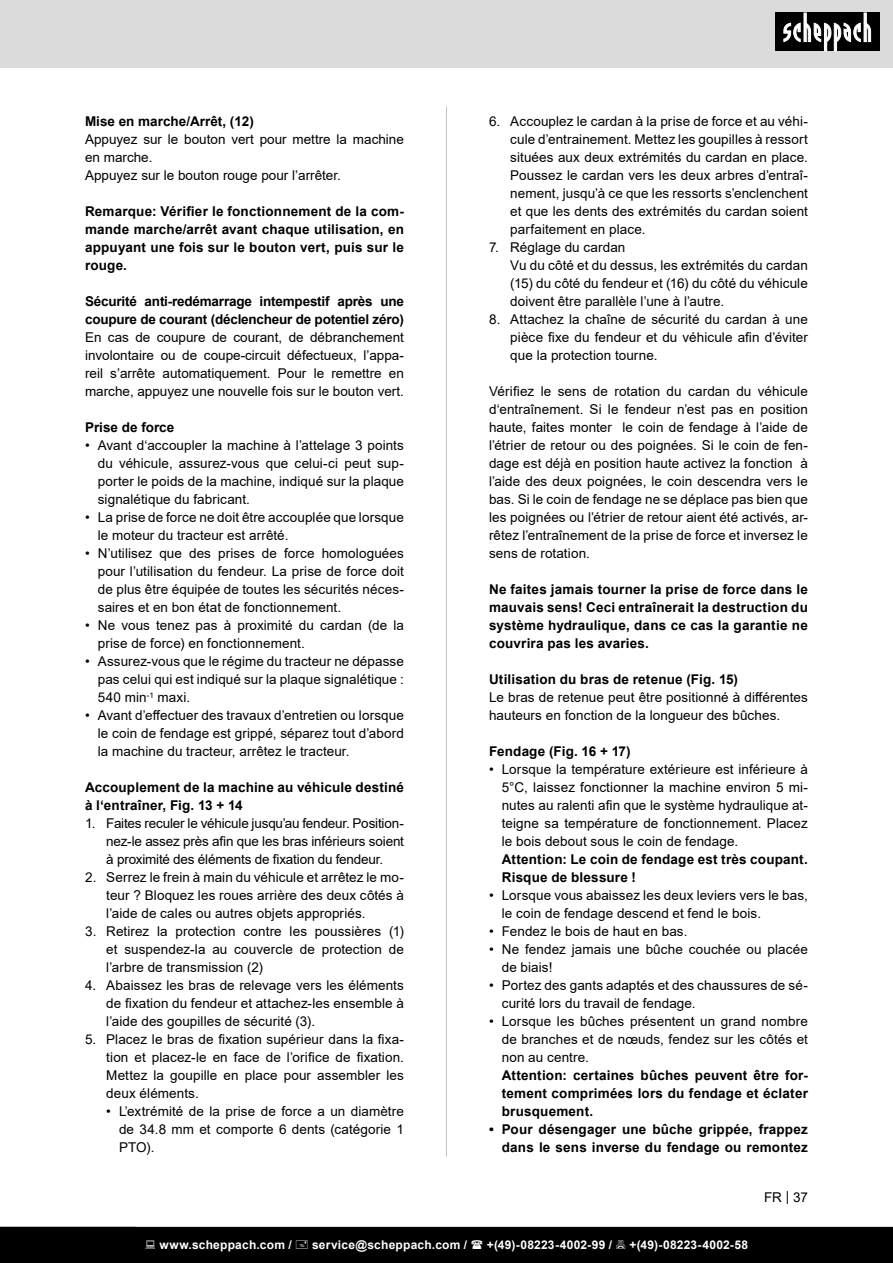
<style>
.page{position:relative;width:893px;height:1263px;background:#fff}
.page>*{position:absolute;margin:0;border:0;box-sizing:border-box;transform-origin:0 0}
.Technische_Daten{font:13.5px/18px "Arial";letter-spacing:.005em;color:#000;text-align:justify}
.Technische_Daten-2{font:700 13.5px/18px "Arial";letter-spacing:.015em;color:#000;text-align:justify}
.Grundtext{font:13.5px/18px "Arial";color:#000}
.Grundtext-2{font:700 13.5px/18px "Arial";letter-spacing:-.015em;color:#000;text-align:justify}
.Grundtext_fett{font:700 13.5px "Arial";color:#000}
.t1{font:700 12px "Arial";letter-spacing:.02em;color:#fff}
</style>
<div class="page">
<div style="left:0;top:0;width:893px;height:67px;background:#dbdbdb"></div>
<div style="left:775px;top:13px;width:105px;height:38px;background:#000"></div>
<svg style="left:783px;top:13px;width:88px;height:38px"></svg>
<hr style="left:446px;top:106px;width:1px;height:1051px;background:#c7c7c7">
<div style="left:0;top:1227px;width:893px;height:36px;background:#000"></div>
<p class="Grundtext_fett" style="left:85px;top:112px;width:170px">Mise en marche/Arrêt, (12)</p>
<p class="Grundtext" style="left:85px;top:130px;width:320px">Appuyez sur le bouton vert pour mettre la machine en marche.</p>
<p class="Grundtext" style="left:85px;top:166px;width:257px">Appuyez sur le bouton rouge pour l’arrêter.</p>
<p class="Grundtext-2" style="left:85px;top:202px;width:320px">Remarque: Vérifier le fonctionnement de la com&shy;mande marche/arrêt avant chaque utilisation, en appuyant une fois sur le bouton vert, puis sur le rouge.</p>
<p class="Grundtext-2" style="left:85px;top:292px;width:320px">Sécurité anti-redémarrage intempestif après une coupure de courant (déclencheur de potentiel zéro)</p>
<p class="Grundtext" style="left:85px;top:328px;width:320px;text-align:justify">En cas de coupure de courant, de débranchement involontaire ou de coupe-circuit défectueux, l’appa&shy;reil s’arrête automatiquement. Pour le remettre en marche, appuyez une nouvelle fois sur le bouton vert.</p>
<p class="Grundtext-2" style="left:85px;top:418px;width:91px">Prise de force</p>
<p class="Technische_Daten" style="left:98px;top:436px;width:308px;text-indent:-13px">• Avant d‘accoupler la machine à l’attelage 3 points du véhicule, assurez-vous que celui-ci peut sup&shy;porter le poids de la machine, indiqué sur la plaque signalétique du fabricant.</p>
<p class="Technische_Daten" style="left:98px;top:508px;width:308px;text-indent:-13px">• La prise de force ne doit être accouplée que lorsque le moteur du tracteur est arrêté.</p>
<p class="Technische_Daten" style="left:98px;top:544px;width:308px;text-indent:-13px">• N’utilisez que des prises de force homologuées pour l’utilisation du fendeur. La prise de force doit de plus être équipée de toutes les sécurités néces&shy;saires et en bon état de fonctionnement.</p>
<p class="Technische_Daten" style="left:98px;top:616px;width:308px;text-indent:-13px">• Ne vous tenez pas à proximité du cardan (de la prise de force) en fonctionnement.</p>
<p class="Technische_Daten" style="left:98px;top:652px;width:308px;text-indent:-13px">• Assurez-vous que le régime du tracteur ne dépasse pas celui qui est indiqué sur la plaque signalétique :<br>540 min<sup>-1</sup> maxi.</p>
<p class="Technische_Daten" style="left:98px;top:706px;width:308px;text-indent:-13px">• Avant d’effectuer des travaux d’entretien ou lorsque le coin de fendage est grippé, séparez tout d’abord la machine du tracteur, arrêtez le tracteur.</p>
<p class="Technische_Daten-2" style="left:85px;top:778px;width:320px">Accouplement de la machine au véhicule destiné à l‘entraîner, Fig. 13 + 14</p>
<p class="Technische_Daten" style="left:106px;top:814px;width:299px;text-indent:-21px">1. Faites reculer le véhicule jusqu’au fendeur. Position&shy;nez-le assez près afin que les bras inférieurs soient à proximité des éléments de fixation du fendeur.</p>
<p class="Technische_Daten" style="left:106px;top:868px;width:299px;text-indent:-21px">2. Serrez le frein à main du véhicule et arrêtez le mo&shy;teur ? Bloquez les roues arrière des deux côtés à l’aide de cales ou autres objets appropriés.</p>
<p class="Technische_Daten" style="left:106px;top:922px;width:299px;text-indent:-21px">3. Retirez la protection contre les poussières (1) et suspendez-la au couvercle de protection de l’arbre de transmission (2)</p>
<p class="Technische_Daten" style="left:106px;top:976px;width:299px;text-indent:-21px">4. Abaissez les bras de relevage vers les éléments de fixation du fendeur et attachez-les ensemble à l’aide des goupilles de sécurité (3).</p>
<p class="Technische_Daten" style="left:106px;top:1030px;width:299px;text-indent:-21px">5. Placez le bras de fixation supérieur dans la fixa&shy;tion et placez-le en face de l’orifice de fixation.<br>Mettez la goupille en place pour assembler les deux éléments.</p>
<p class="Technische_Daten" style="left:119px;top:1102px;width:286px;text-indent:-13px">• L’extrémité de la prise de force a un diamètre de 34.8 mm et comporte 6 dents (catégorie 1<br>PTO).</p>
<p class="Technische_Daten" style="left:510px;top:112px;width:299px;text-indent:-21px">6. Accouplez le cardan à la prise de force et au véhi&shy;cule d’entrainement. Mettez les goupilles à ressort situées aux deux extrémités du cardan en place.<br>Poussez le cardan vers les deux arbres d’entraî&shy;nement, jusqu’à ce que les ressorts s’enclenchent et que les dents des extrémités du cardan soient parfaitement en place.</p>
<p class="Technische_Daten" style="left:489px;top:238px;width:138px">7. Réglage du cardan</p>
<p class="Technische_Daten" style="left:510px;top:256px;width:299px">Vu du côté et du dessus, les extrémités du cardan (15) du côté du fendeur et (16) du côté du véhicule doivent être parallèle l’une à l’autre.</p>
<p class="Technische_Daten" style="left:510px;top:310px;width:299px;text-indent:-21px">8. Attachez la chaîne de sécurité du cardan à une pièce fixe du fendeur et du véhicule afin d’éviter que la protection tourne.</p>
<p class="Technische_Daten" style="left:489px;top:382px;width:320px">Vérifiez le sens de rotation du cardan du véhicule d‘entraînement. Si le fendeur n’est pas en position haute, faites monter le coin de fendage à l’aide de l’étrier de retour ou des poignées. Si le coin de fen&shy;dage est déjà en position haute activez la fonction à l’aide des deux poignées, le coin descendra vers le bas. Si le coin de fendage ne se déplace pas bien que les poignées ou l’étrier de retour aient été activés, ar&shy;rêtez l’entraînement de la prise de force et inversez le sens de rotation.</p>
<p class="Technische_Daten-2" style="left:489px;top:580px;width:320px">Ne faites jamais tourner la prise de force dans le mauvais sens! Ceci entraînerait la destruction du système hydraulique, dans ce cas la garantie ne couvrira pas les avaries.</p>
<p class="Technische_Daten-2" style="left:489px;top:670px;width:251px">Utilisation du bras de retenue (Fig. 15)</p>
<p class="Technische_Daten" style="left:489px;top:688px;width:320px">Le bras de retenue peut être positionné à différentes hauteurs en fonction de la longueur des bûches.</p>
<p class="Technische_Daten-2" style="left:489px;top:742px;width:143px">Fendage (Fig. 16 + 17)</p>
<p class="Technische_Daten" style="left:502px;top:760px;width:308px;text-indent:-13px">• Lorsque la température extérieure est inférieure à 5°C, laissez fonctionner la machine environ 5 mi&shy;nutes au ralenti afin que le système hydraulique at&shy;teigne sa température de fonctionnement. Placez le bois debout sous le coin de fendage.</p>
<p class="Technische_Daten-2" style="left:502px;top:850px;width:308px">Attention: Le coin de fendage est très coupant.<br>Risque de blessure !</p>
<p class="Technische_Daten" style="left:502px;top:886px;width:308px;text-indent:-13px">• Lorsque vous abaissez les deux leviers vers le bas, le coin de fendage descend et fend le bois.</p>
<p class="Technische_Daten" style="left:489px;top:922px;width:200px">• Fendez le bois de haut en bas.</p>
<p class="Technische_Daten" style="left:502px;top:940px;width:308px;text-indent:-13px">• Ne fendez jamais une bûche couchée ou placée de biais!</p>
<p class="Technische_Daten" style="left:502px;top:976px;width:308px;text-indent:-13px">• Portez des gants adaptés et des chaussures de sé&shy;curité lors du travail de fendage.</p>
<p class="Technische_Daten" style="left:502px;top:1012px;width:308px;text-indent:-13px">• Lorsque les bûches présentent un grand nombre de branches et de nœuds, fendez sur les côtés et non au centre.</p>
<p class="Technische_Daten-2" style="left:502px;top:1066px;width:308px">Attention: certaines bûches peuvent être for&shy;tement comprimées lors du fendage et éclater brusquement.</p>
<p class="Technische_Daten-2" style="left:489px;top:1120px;width:320px;text-align:right">• Pour désengager une bûche grippée, frappez dans le sens inverse du fendage ou remontez</p>
<p class="Technische_Daten" style="left:764px;top:1188px;width:45px">FR | 37</p>
<p class="t1" style="left:159px;top:1236px;width:134px">www.scheppach.com /</p>
<p class="t1" style="left:312px;top:1236px;width:157px">service@scheppach.com /</p>
<p class="t1" style="left:487px;top:1236px;width:127px">+(49)-08223-4002-99 /</p>
<p class="t1" style="left:629px;top:1236px;width:120px">+(49)-08223-4002-58</p>
</div>
